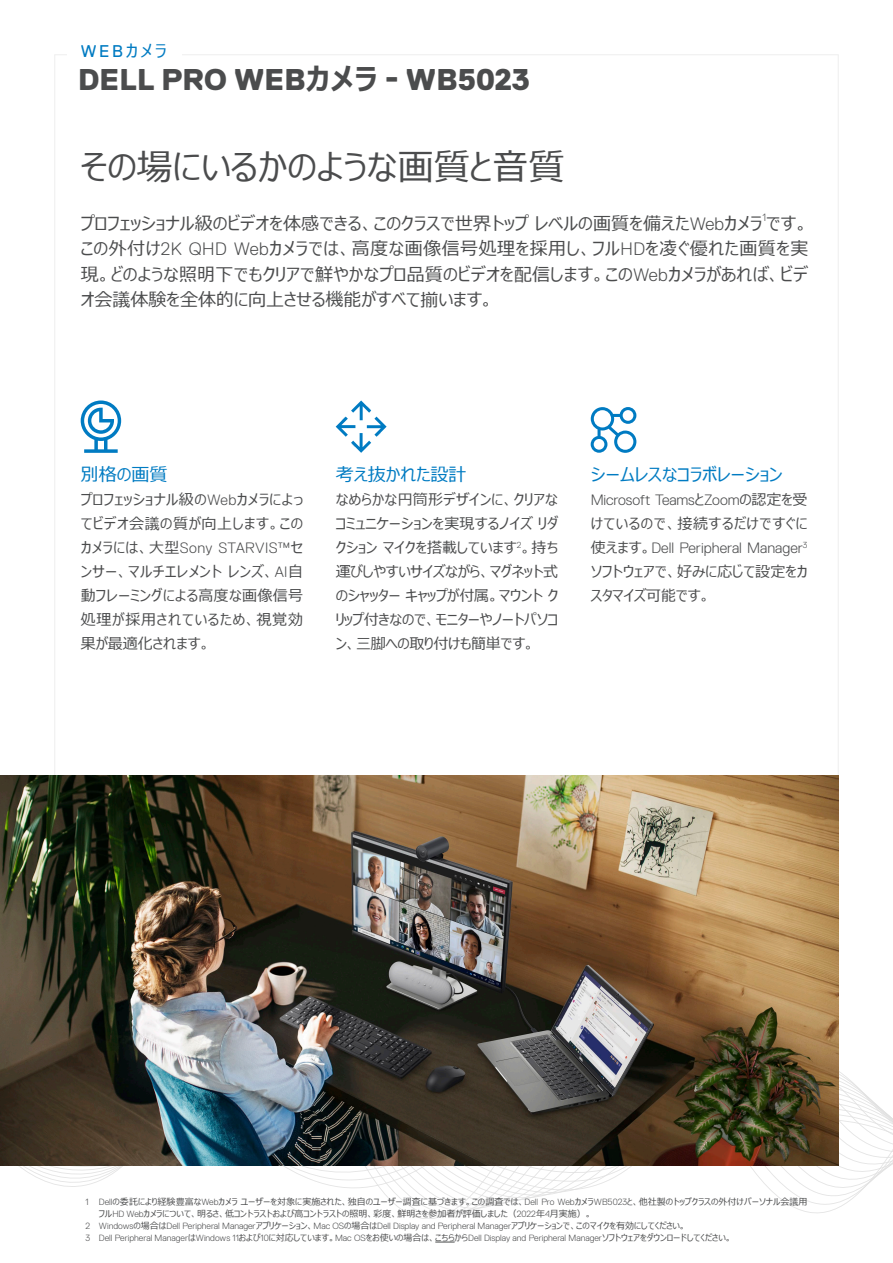
<style>
.page{position:relative;width:893px;height:1263px;background:#fff}
.page>*{position:absolute;margin:0;border:0;box-sizing:border-box;transform-origin:0 0}
.t1{font:36px "Meiryo UI";color:#4b4c4d}
.t2{font:800 30px "Dell Replica";letter-spacing:.01em;color:#4b4c4d}
.t3{font:18px/25.5px "Meiryo UI";letter-spacing:.01em;color:#4b4c4d;text-align:justify}
.t4{font:18px "Meiryo UI";color:#007bc2}
.t5{font:16.95px "Dell Replica";color:#007bc2}
.t6{font:15px/24px "Meiryo UI";letter-spacing:.02em;color:#4b4c4d}
.t7{font:300 15px "Dell Replica";color:#4b4c4d}
.t8{font:300 15px "Dell Replica";letter-spacing:.025em;color:#4b4c4d}
.t9{font:15px "Meiryo UI";letter-spacing:.045em;color:#4b4c4d}
.t10{font:300 10.5px "Dell Replica";color:#4b4c4d}
.t11{font:300 9px/12px "Dell Replica";color:#4b4c4d}
.t12{font:9px/12px "Meiryo UI";letter-spacing:.005em;color:#4b4c4d}
.s1{font-family:"Meiryo UI"}
.s2{font-family:"Meiryo UI";font-weight:700}
.s3{font-family:"Dell Replica";font-weight:300}
.s4{font-family:"Meiryo UI";font-weight:400}
</style>
<div class="page">
<svg style="left:19px;top:1071px;width:874px;height:148px"></svg>
<svg style="left:591px;top:407px;width:45px;height:46px"></svg>
<svg style="left:81px;top:400px;width:40px;height:53px"></svg>
<svg style="left:336px;top:400px;width:51px;height:53px"></svg>
<svg style="left:435px;top:1242px;width:20px;height:1px"></svg>
<img style="left:0;top:776px;width:839px;height:390px">
<p class="t5" style="left:81px;top:42px;width:87px">WEB<span class="s1">カメラ</span></p>
<h2 class="t2" style="left:78px;top:63px;width:453px">DELL PRO WEB<span class="s2">カメラ</span> - WB5023</h2>
<h1 class="t1" style="left:81px;top:142px;width:485px">その場にいるかのような画質と音質</h1>
<p class="t3" style="left:81px;top:211px;width:729px">プロフェッショナル級のビデオを体感できる、このクラスで世界トップレベルの画質を備えた<span class="s3">Web</span>カメラです。</p>
<p class="t10" style="left:762px;top:211px;width:5px">1</p>
<p class="t3" style="left:81px;top:237px;width:729px">この外付け<span class="s3">2K QHD Web</span>カメラでは、高度な画像信号処理を採用し、フル<span class="s3">HD</span>を凌ぐ優れた画質を実現。どのような照明下でもクリアで鮮やかなプロ品質のビデオを配信します。この<span class="s3">Web</span>カメラがあれば、ビデオ会議体験を全体的に向上させる機能がすべて揃います。</p>
<p class="t4" style="left:81px;top:461px;width:88px">別格の画質</p>
<p class="t6" style="left:81px;top:488px;width:224px">プロフェッショナル級の<span class="s3">Web</span>カメラによってビデオ会議の質が向上します。この</p>
<p class="t8" style="left:81px;top:539px;width:224px"><span class="s4">カメラには、大型</span>Sony STARVIS™<span class="s4">セ</span></p>
<p class="t6" style="left:81px;top:560px;width:224px;text-align:justify">ンサー、マルチエレメントレンズ、<span class="s3">AI</span>自動フレーミングによる高度な画像信号処理が採用されているため、視覚効果が最適化されます。</p>
<p class="t4" style="left:336px;top:461px;width:132px">考え抜かれた設計</p>
<p class="t6" style="left:336px;top:488px;width:224px;text-align:justify">なめらかな円筒形デザインに、クリアなコミュニケーションを実現するノイズリダクションマイクを搭載しています<sup>2</sup>。持ち運びしやすいサイズながら、マグネット式のシャッターキャップが付属。マウントクリップ付きなので、モニターやノートパソコン、三脚への取り付けも簡単です。</p>
<p class="t4" style="left:591px;top:461px;width:193px">シームレスなコラボレーション</p>
<p class="t7" style="left:591px;top:491px;width:218px">Microsoft Teams<span class="s4">と</span>Zoom<span class="s4">の認定を受</span></p>
<p class="t9" style="left:591px;top:513px;width:218px">けているので、接続するだけですぐに</p>
<p class="t7" style="left:591px;top:539px;width:218px"><span class="s4">使えます。</span>Dell Peripheral Manager<sup>3</sup></p>
<p class="t6" style="left:591px;top:560px;width:218px">ソフトウェアで、好みに応じて設定をカスタマイズ可能です。</p>
<p class="t12" style="left:99px;top:1196px;width:710px;text-indent:-14px"><span class="s3">1 Dell</span>の委託により経験豊富な<span class="s3">Web</span>カメラユーザーを対象に実施された、独自のユーザー調査に基づきます。この調査では、<span class="s3">Dell Pro Web</span>カメラ<span class="s3">WB5023</span>と、他社製のトップクラスの外付けパーソナル会議用フル<span class="s3">HD Web</span>カメラについて、明るさ、低コントラストおよび高コントラストの照明、彩度、鮮明さを参加者が評価しました（<span class="s3">2022</span>年<span class="s3">4</span>月実施）。</p>
<p class="t11" style="left:85px;top:1220px;width:648px">2 Windows<span class="s4">の場合は</span>Dell Peripheral Manager<span class="s4">アプリケーション、</span>Mac OS<span class="s4">の場合は</span>Dell Display and Peripheral Manager<span class="s4">アプリケーションで、このマイクを有効にしてください。<br></span>3 Dell Peripheral Manager<span class="s4">は</span>Windows 11<span class="s4">および</span>10<span class="s4">に対応しています。</span>Mac OS<span class="s4">をお使いの場合は、こちらから</span>Dell Display and Peripheral Manager<span class="s4">ソフトウェアをダウンロードしてください。</span></p>
</div>
